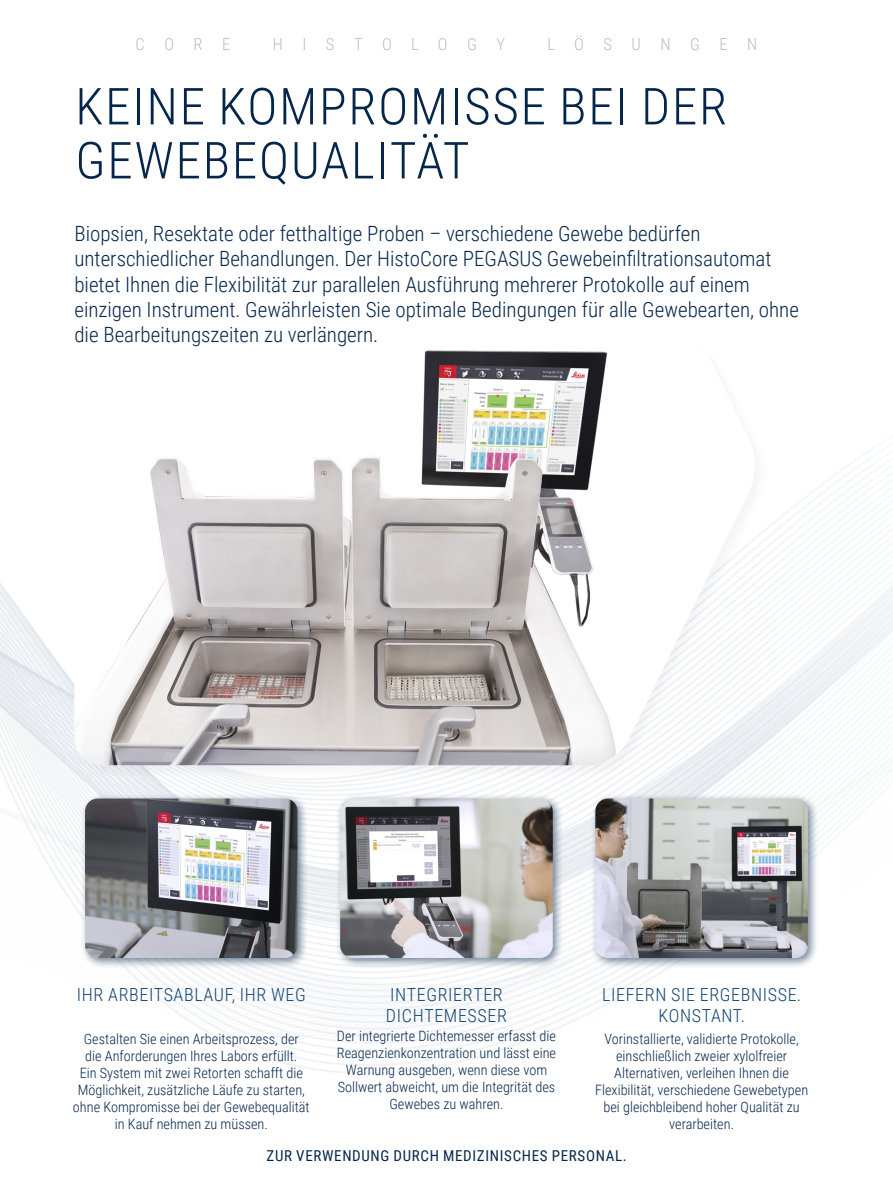
<style>
.page{position:relative;width:893px;height:1191px;background:#fff}
.page>*{position:absolute;margin:0;border:0;box-sizing:border-box;transform-origin:0 0}
.INSIDE_-_header_1{font:300 51px/54px "Roboto Condensed";letter-spacing:.035em;color:#04264b}
.INSIDE_-_emphasis{font:300 21px/25.2px "Roboto Condensed";color:#04264b}
.INSIDE_-_body_copy{font:300 18px/21px "Roboto Condensed";letter-spacing:.035em;color:#134470}
.t1{font:300 16.5px "Roboto Condensed";letter-spacing:1.185em;color:#bcbdc0}
.Reseach_Use_Only{font:15px "Roboto Condensed";letter-spacing:.045em;color:#04264b}
.INSIDE_-_body_copy-2{font:300 14.25px/17.1px "Roboto Condensed";color:#04264b;text-align:center}
</style>
<div class="page">
<img style="left:0;top:483px;width:893px;height:591px">
<div style="left:72px;top:336px;width:697px;height:443px;background:#04264b;opacity:.05"></div>
<svg style="left:693px;top:338px;width:63px;height:427px"></svg>
<img style="left:74px;top:338px;width:619px;height:427px">
<div style="left:80px;top:793px;width:228px;height:176px;background:#04264b;opacity:.55"></div>
<img style="left:85px;top:798px;width:212px;height:160px">
<div style="left:590px;top:793px;width:229px;height:176px;background:#04264b;opacity:.55"></div>
<img style="left:595px;top:798px;width:213px;height:160px">
<div style="left:335px;top:793px;width:229px;height:176px;background:#04264b;opacity:.55"></div>
<img style="left:340px;top:798px;width:213px;height:160px">
<p class="t1" style="left:135px;top:32px;width:97px">CORE</p>
<p class="t1" style="left:273px;top:32px;width:234px">HISTOLOGY</p>
<p class="t1" style="left:547px;top:32px;width:211px">LÖSUNGEN</p>
<p class="INSIDE_-_header_1" style="left:75px;top:77px;width:653px">KEINE KOMPROMISSE BEI DER<br>GEWEBEQUALITÄT</p>
<p class="INSIDE_-_emphasis" style="left:74px;top:220px;width:726px">Biopsien, Resektate oder fetthaltige Proben – verschiedene Gewebe bedürfen unterschiedlicher Behandlungen. Der HistoCore PEGASUS Gewebeinfiltrationsautomat bietet Ihnen die Flexibilität zur parallelen Ausführung mehrerer Protokolle auf einem einzigen Instrument. Gewährleisten Sie optimale Bedingungen für alle Gewebearten, ohne die Bearbeitungszeiten zu verlängern.</p>
<p class="INSIDE_-_body_copy" style="left:386px;top:983px;width:123px">INTEGRIERTER<br>DICHTEMESSER</p>
<p class="INSIDE_-_body_copy-2" style="left:337px;top:1026px;width:221px">Der integrierte Dichtemesser erfasst die Reagenzienkonzentration und lässt eine Warnung ausgeben, wenn diese vom Sollwert abweicht, um die Integrität des Gewebes zu wahren.</p>
<p class="INSIDE_-_body_copy" style="left:77px;top:983px;width:230px">IHR ARBEITSABLAUF, IHR WEG</p>
<p class="INSIDE_-_body_copy-2" style="left:73px;top:1029px;width:238px">Gestalten Sie einen Arbeitsprozess, der<br>die Anforderungen Ihres Labors erfüllt.<br>Ein System mit zwei Retorten schafft die Möglichkeit, zusätzliche Läufe zu starten, ohne Kompromisse bei der Gewebequalität in Kauf nehmen zu müssen.</p>
<p class="INSIDE_-_body_copy" style="left:602px;top:983px;width:200px;text-align:center">LIEFERN SIE ERGEBNISSE.<br>KONSTANT.</p>
<p class="INSIDE_-_body_copy-2" style="left:595px;top:1029px;width:215px">Vorinstallierte, validierte Protokolle, einschließlich zweier xylolfreier Alternativen, verleihen Ihnen die Flexibilität, verschiedene Gewebetypen bei gleichbleibend hoher Qualität zu verarbeiten.</p>
<p class="Reseach_Use_Only" style="left:267px;top:1145px;width:362px">ZUR VERWENDUNG DURCH MEDIZINISCHES PERSONAL.</p>
</div>
